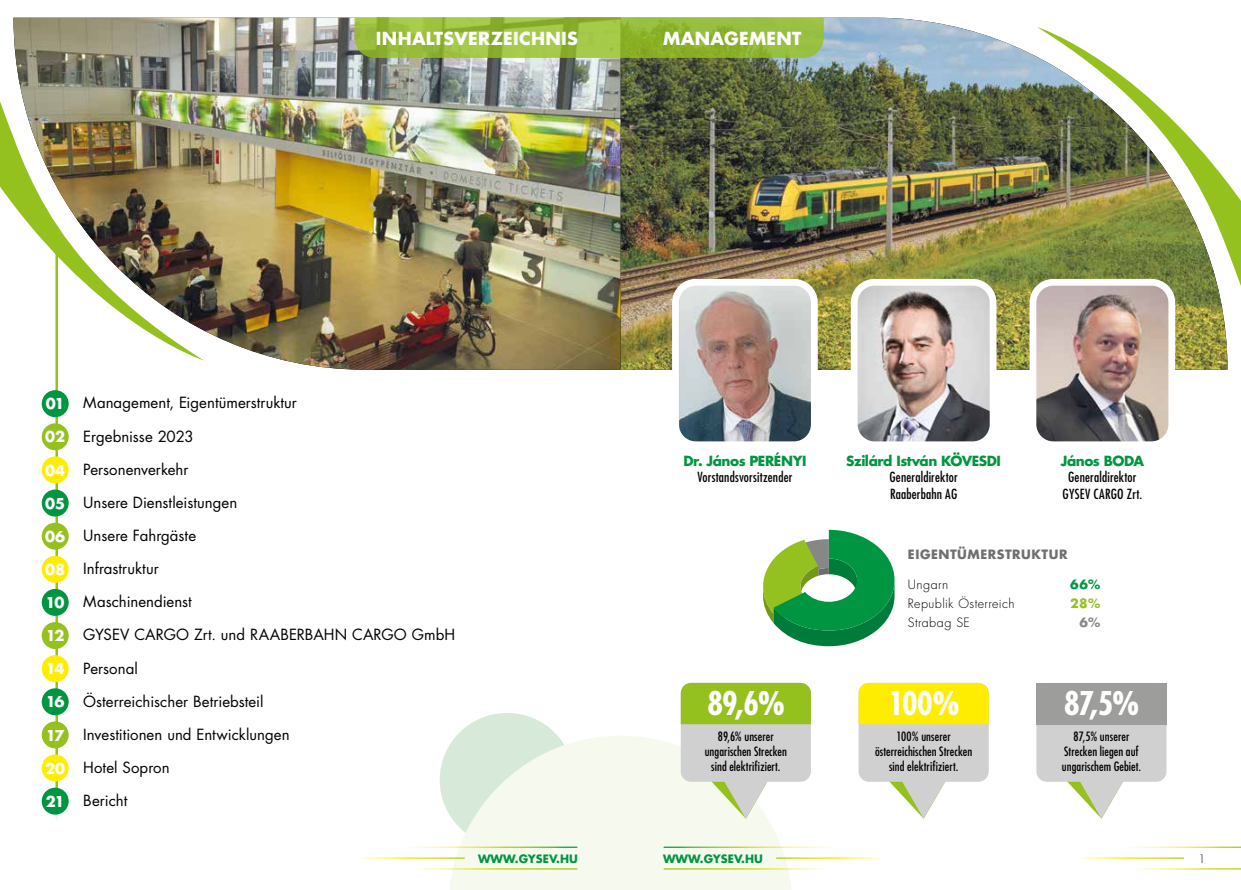
<style>
.page{position:relative;width:1241px;height:890px;background:#fff}
.page>*{position:absolute;margin:0;border:0;box-sizing:border-box;transform-origin:0 0}
.t1{font:700 condensed 31.75px "Futura LT Pro";letter-spacing:-.035em;color:#fff}
.t2{font:700 17.5px "Futura LT Pro";letter-spacing:.015em;color:#fff}
.t3{font:15px "Futura LT Pro";color:#000}
.t4{font:700 14.62px "Futura LT Pro";letter-spacing:-.07em;color:#fff}
.t5{font:500 condensed 13.62px/16.4px "Futura LT Pro";letter-spacing:.015em;color:#000}
.t6{font:700 13.62px "Futura LT Pro";letter-spacing:-.03em;color:#009641}
.t7{font:500 condensed 12.5px/15px "Futura LT Pro";letter-spacing:.005em;color:#000;text-align:center}
.t8{font:300 12.5px "Futura LT Pro";letter-spacing:.035em;color:#000}
.t9{font:700 12.5px "Futura LT Pro";letter-spacing:.045em;color:#706f6f}
.t10{font:700 12.5px "Futura LT Pro";color:#009641}
.t11{font:700 12.5px "Futura LT Pro";color:#95c11f}
.t12{font:700 12.5px "Futura LT Pro";color:#878787}
.t13{font:700 11.25px "Futura LT Pro";color:#009641}
.t14{font:300 11.25px "Futura LT Pro";color:#000}
</style>
<div class="page">
<div style="left:439px;top:712px;width:135px;height:135px;background:#d7ead9;border-radius:50%"></div>
<svg style="left:448px;top:735px;width:344px;height:154px;fill:#f6f9ed"></svg>
<hr style="left:664px;top:868px;width:173px;height:1px;background:#fff">
<hr style="left:776px;top:857px;width:102px;height:1px;background:#fff">
<hr style="left:664px;top:846px;width:173px;height:1px;background:#fff">
<hr style="left:403px;top:868px;width:174px;height:1px;background:#fff">
<hr style="left:362px;top:857px;width:102px;height:1px;background:#fff">
<hr style="left:403px;top:846px;width:174px;height:1px;background:#fff">
<img style="left:620px;top:18px;width:607px;height:351px">
<img style="left:1036px;top:27px;width:204px;height:277px">
<img style="left:13px;top:18px;width:607px;height:351px">
<img style="left:0;top:83px;width:204px;height:277px">
<svg style="left:354px;top:18px;width:469px;height:40px;background:#96bb3b"></svg>
<img style="left:854px;top:282px;width:138px;height:158px">
<div style="left:850px;top:279px;width:146px;height:169px;border:7px solid #fff;border-radius:20px"></div>
<img style="left:1034px;top:282px;width:135px;height:158px">
<div style="left:1029px;top:279px;width:145px;height:169px;border:7px solid #fff;border-radius:20px"></div>
<img style="left:680px;top:284px;width:134px;height:156px">
<div style="left:672px;top:279px;width:145px;height:169px;border:7px solid #fff;border-radius:20px"></div>
<svg style="left:763px;top:529px;width:131px;height:117px"></svg>
<svg style="left:710px;top:781px;width:58px;height:37px;background:#dde3cc"></svg>
<div style="left:680px;top:682px;width:130px;height:99px;background:#d0d0d0;border-radius:10px"></div>
<div style="left:680px;top:682px;width:130px;height:42px;background:#95c11f"></div>
<svg style="left:887px;top:781px;width:58px;height:37px"></svg>
<div style="left:858px;top:682px;width:130px;height:99px;background:#d0d0d0;border-radius:10px"></div>
<div style="left:858px;top:682px;width:130px;height:42px;background:#ffed00"></div>
<svg style="left:1065px;top:781px;width:58px;height:37px"></svg>
<div style="left:1036px;top:682px;width:130px;height:99px;background:#d0d0d0;border-radius:10px"></div>
<div style="left:1036px;top:682px;width:130px;height:42px;background:#9d9d9c"></div>
<hr style="left:55px;top:244px;width:3px;height:579px;background:#95c11f">
<div style="left:42px;top:390px;width:27px;height:27px;background:#009641;border-radius:50%"></div>
<div style="left:42px;top:423px;width:27px;height:27px;background:#95c11f;border-radius:50%"></div>
<div style="left:42px;top:456px;width:27px;height:27px;background:#ffed00;border-radius:50%"></div>
<div style="left:42px;top:489px;width:27px;height:27px;background:#009641;border-radius:50%"></div>
<div style="left:42px;top:522px;width:27px;height:27px;background:#95c11f;border-radius:50%"></div>
<div style="left:42px;top:555px;width:27px;height:27px;background:#ffed00;border-radius:50%"></div>
<div style="left:42px;top:589px;width:27px;height:26px;background:#009641;border-radius:50%"></div>
<div style="left:42px;top:622px;width:27px;height:27px;background:#95c11f;border-radius:50%"></div>
<div style="left:42px;top:655px;width:27px;height:27px;background:#ffed00;border-radius:50%"></div>
<div style="left:42px;top:688px;width:27px;height:27px;background:#009641;border-radius:50%"></div>
<div style="left:42px;top:721px;width:27px;height:27px;background:#95c11f;border-radius:50%"></div>
<div style="left:42px;top:754px;width:27px;height:27px;background:#ffed00;border-radius:50%"></div>
<div style="left:42px;top:787px;width:27px;height:27px;background:#009641;border-radius:50%"></div>
<p class="t2" style="left:376px;top:24px;width:203px">INHALTSVERZEICHNIS</p>
<p class="t2" style="left:663px;top:24px;width:140px">MANAGEMENT</p>
<p class="t4" style="left:46px;top:392px;width:20px">01</p>
<p class="t4" style="left:45px;top:425px;width:21px">02</p>
<p class="t4" style="left:45px;top:458px;width:22px">04</p>
<p class="t4" style="left:45px;top:492px;width:21px">05</p>
<p class="t4" style="left:45px;top:525px;width:22px">06</p>
<p class="t4" style="left:45px;top:558px;width:21px">08</p>
<p class="t4" style="left:46px;top:591px;width:21px">10</p>
<p class="t4" style="left:46px;top:624px;width:20px">12</p>
<p class="t4" style="left:46px;top:657px;width:20px">14</p>
<p class="t4" style="left:46px;top:690px;width:20px">16</p>
<p class="t4" style="left:46px;top:723px;width:20px">17</p>
<p class="t4" style="left:45px;top:756px;width:22px">20</p>
<p class="t4" style="left:46px;top:789px;width:20px">21</p>
<p class="t3" style="left:83px;top:392px;width:215px">Management, Eigentümerstruktur</p>
<p class="t3" style="left:83px;top:426px;width:112px">Ergebnisse 2023</p>
<p class="t3" style="left:83px;top:459px;width:107px">Personenverkehr</p>
<p class="t3" style="left:83px;top:492px;width:155px">Unsere Dienstleistungen</p>
<p class="t3" style="left:83px;top:525px;width:114px">Unsere Fahrgäste</p>
<p class="t3" style="left:83px;top:558px;width:77px">Infrastruktur</p>
<p class="t3" style="left:83px;top:591px;width:110px">Maschinendienst</p>
<p class="t3" style="left:83px;top:624px;width:373px">GYSEV CARGO Zrt. und RAABERBAHN CARGO GmbH</p>
<p class="t3" style="left:83px;top:657px;width:56px">Personal</p>
<p class="t3" style="left:83px;top:691px;width:182px">Österreichischer Betriebsteil</p>
<p class="t3" style="left:83px;top:724px;width:208px">Investitionen und Entwicklungen</p>
<p class="t3" style="left:83px;top:757px;width:88px">Hotel Sopron</p>
<p class="t3" style="left:83px;top:790px;width:46px">Bericht</p>
<p class="t6" style="left:683px;top:450px;width:124px">Dr. János PERÉNYI</p>
<p class="t5" style="left:697px;top:468px;width:96px">Vorstandsvorsitzender</p>
<h1 class="t1" style="left:707px;top:682px;width:79px">89,6%</h1>
<p class="t7" style="left:704px;top:728px;width:84px">89,6% unserer ungarischen Strecken sind elektrifiziert.</p>
<p class="t6" style="left:846px;top:450px;width:156px">Szilárd István KÖVESDI</p>
<p class="t5" style="left:889px;top:468px;width:70px">Generaldirektor<br>Raaberbahn AG</p>
<p class="t6" style="left:1060px;top:450px;width:85px">János BODA</p>
<p class="t5" style="left:1062px;top:468px;width:81px;text-align:center">Generaldirektor<br>GYSEV CARGO Zrt.</p>
<p class="t9" style="left:907px;top:544px;width:161px">EIGENTÜMERSTRUKTUR</p>
<p class="t8" style="left:907px;top:576px;width:42px">Ungarn</p>
<p class="t10" style="left:1070px;top:574px;width:31px">66%</p>
<p class="t8" style="left:907px;top:595px;width:108px">Republik Österreich</p>
<p class="t11" style="left:1070px;top:593px;width:31px">28%</p>
<p class="t8" style="left:907px;top:614px;width:63px">Strabag SE</p>
<p class="t12" style="left:1079px;top:612px;width:22px">6%</p>
<h1 class="t1" style="left:888px;top:682px;width:73px">100%</h1>
<p class="t7" style="left:874px;top:728px;width:99px">100% unserer österreichischen Strecken sind elektrifiziert.</p>
<h1 class="t1" style="left:1063px;top:682px;width:77px">87,5%</h1>
<p class="t7" style="left:1061px;top:728px;width:81px">87,5% unserer<br>Strecken liegen auf ungarischem Gebiet.</p>
<p class="t13" style="left:478px;top:849px;width:101px">WWW.GYSEV.HU</p>
<p class="t13" style="left:663px;top:849px;width:101px">WWW.GYSEV.HU</p>
<p class="t14" style="left:1198px;top:851px;width:8px">1</p>
</div>
